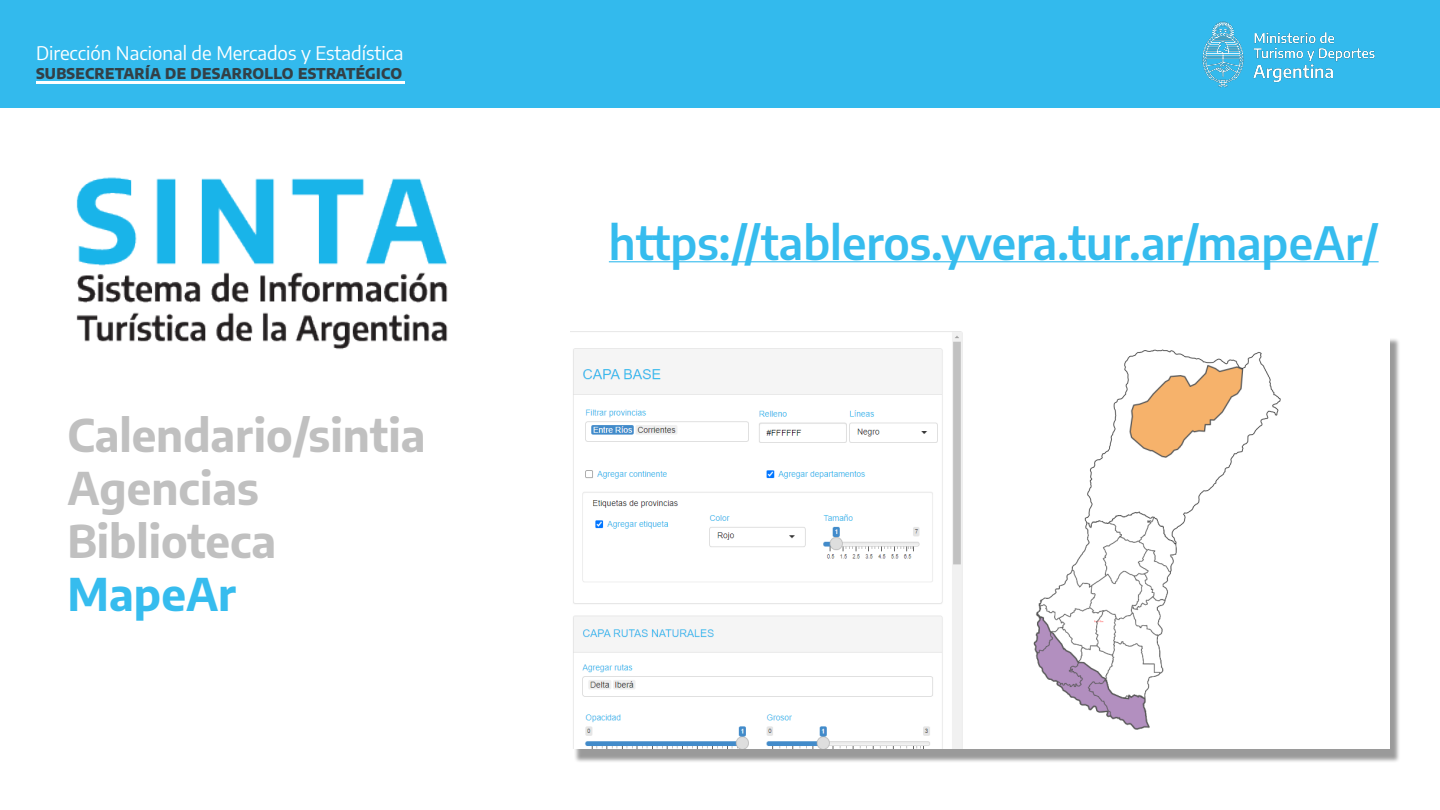
<style>
.page{position:relative;width:1440px;height:810px;background:#fff}
.page>*{position:absolute;margin:0;border:0;box-sizing:border-box;transform-origin:0 0}
.t1{font:600 45px "Encode Sans";color:#36bcee}
.t2{font:700 44.25px "Encode Sans";color:#c0c0c0}
.t3{font:700 44.25px "Encode Sans";color:#36bcee}
.t4{font:18.75px "Encode Sans";color:#fff}
.t5{font:800 14.62px "Encode Sans";letter-spacing:.02em;color:#334046}
</style>
<div class="page">
<div style="left:0;top:0;width:1440px;height:108px;background:#33baed"></div>
<img style="left:1202px;top:21px;width:173px;height:67px">
<hr style="left:36px;top:81px;width:368px;height:3px;background:#fff">
<img style="left:76px;top:177px;width:372px;height:173px">
<div style="left:573px;top:338px;width:828px;height:425px;background:#000;opacity:.4"></div>
<img style="left:570px;top:331px;width:819px;height:417px">
<hr style="left:609px;top:261px;width:770px;height:1px;background:#36bcee">
<p class="t4" style="left:36px;top:40px;width:369px">Dirección Nacional de Mercados y Estadística</p>
<p class="t5" style="left:36px;top:62px;width:368px">SUBSECRETARÍA DE DESARROLLO ESTRATÉGICO</p>
<p class="t2" style="left:68px;top:402px;width:360px">Calendario/sintia</p>
<p class="t2" style="left:68px;top:455px;width:193px">Agencias</p>
<p class="t2" style="left:68px;top:508px;width:210px">Biblioteca</p>
<p class="t3" style="left:68px;top:561px;width:170px">MapeAr</p>
<p class="t1" style="left:609px;top:211px;width:771px">https://tableros.yvera.tur.ar/mapeAr/</p>
</div>
